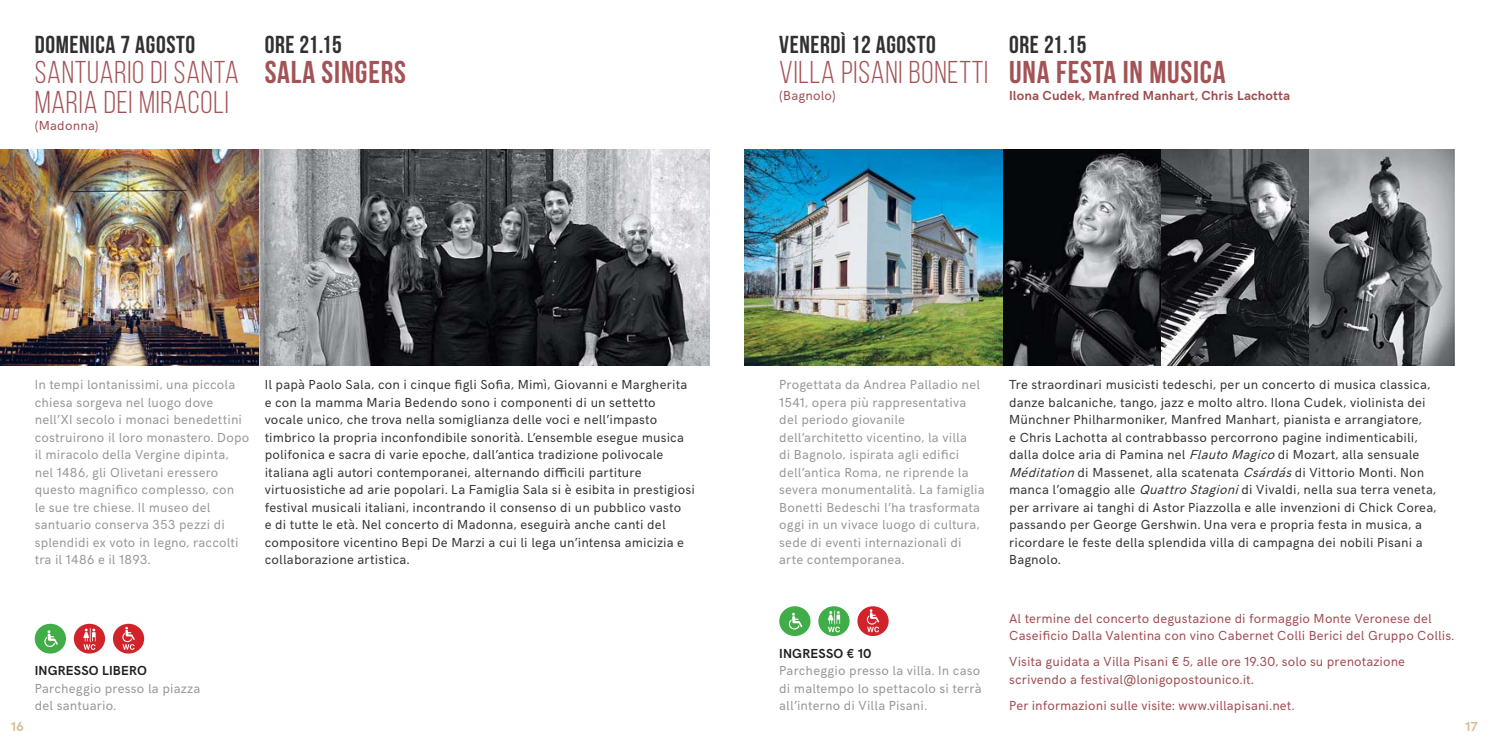
<style>
.page{position:relative;width:1489px;height:745px;background:#fff}
.page>*{position:absolute;margin:0;border:0;box-sizing:border-box;transform-origin:0 0}
.t1{font:31.5px/29.8px "Bebas Neue";letter-spacing:.025em;color:#a35355}
.t2{font:700 31.5px "Bebas Neue";letter-spacing:.025em;color:#a35355}
.t3{font:700 24.5px "Bebas Neue";letter-spacing:.025em;color:#323031}
.t4{font:13.12px/17.5px "HK Grotesk";letter-spacing:.015em;color:#323031}
.t5{font:13.12px/17.5px "HK Grotesk";letter-spacing:.015em;color:#939598}
.t6{font:13.12px/17.5px "HK Grotesk";letter-spacing:.01em;color:#9f4a4f}
.t7{font:700 13.12px "HK Grotesk";letter-spacing:.01em;color:#9f4a4f}
.t8{font:700 13.12px "HK Grotesk";letter-spacing:.02em;color:#231f20}
.t9{font:700 13.12px "HK Grotesk";color:#d8bc95}
.s1{font-style:italic}
</style>
<div class="page">
<img style="left:258px;top:150px;width:451px;height:215px">
<img style="left:0;top:150px;width:258px;height:215px">
<img style="left:744px;top:150px;width:709px;height:215px">
<div style="left:779px;top:606px;width:31px;height:29px;background:#41ad49;border-radius:50%"></div>
<svg style="left:788px;top:612px;width:14px;height:17px"></svg>
<div style="left:818px;top:606px;width:31px;height:29px;background:#41ad49;border-radius:50%"></div>
<svg style="left:828px;top:610px;width:12px;height:22px"></svg>
<div style="left:857px;top:606px;width:31px;height:29px;background:#d2232a;border-radius:50%"></div>
<svg style="left:866px;top:609px;width:13px;height:23px"></svg>
<div style="left:35px;top:623px;width:31px;height:30px;background:#41ad49;border-radius:50%"></div>
<svg style="left:44px;top:630px;width:14px;height:16px"></svg>
<div style="left:74px;top:623px;width:31px;height:30px;background:#d2232a;border-radius:50%"></div>
<svg style="left:83px;top:628px;width:13px;height:21px"></svg>
<div style="left:113px;top:623px;width:31px;height:30px;background:#d2232a;border-radius:50%"></div>
<svg style="left:122px;top:626px;width:13px;height:23px"></svg>
<h2 class="t3" style="left:35px;top:30px;width:162px">DOMENICA 7 AGOSTO</h2>
<h1 class="t1" style="left:35px;top:57px;width:206px">SANTUARIO DI SANTA<br>MARIA DEI MIRACOLI</h1>
<p class="t6" style="left:35px;top:118px;width:65px">(Madonna)</p>
<h2 class="t3" style="left:265px;top:30px;width:79px">ORE 21.15</h2>
<h1 class="t2" style="left:265px;top:54px;width:143px">SALA SINGERS</h1>
<h2 class="t3" style="left:779px;top:30px;width:158px">VENERDÌ 12 AGOSTO</h2>
<h1 class="t1" style="left:779px;top:57px;width:210px">VILLA PISANI BONETTI</h1>
<p class="t6" style="left:779px;top:88px;width:58px">(Bagnolo)</p>
<h2 class="t3" style="left:1009px;top:30px;width:79px">ORE 21.15</h2>
<h1 class="t2" style="left:1009px;top:54px;width:218px">UNA FESTA IN MUSICA</h1>
<p class="t7" style="left:1009px;top:91px;width:282px">Ilona Cudek, Manfred Manhart, Chris Lachotta</p>
<p class="t5" style="left:35px;top:377px;width:216px">In tempi lontanissimi, una piccola chiesa sorgeva nel luogo dove nell’XI secolo i monaci benedettini costruirono il loro monastero. Dopo il miracolo della Vergine dipinta, nel 1486, gli Olivetani eressero questo magnifico complesso, con<br>le sue tre chiese. Il museo del santuario conserva 353 pezzi di splendidi ex voto in legno, raccolti tra il 1486 e il 1893.</p>
<p class="t4" style="left:265px;top:377px;width:431px">Il papà Paolo Sala, con i cinque figli Sofia, Mimì, Giovanni e Margherita e con la mamma Maria Bedendo sono i componenti di un settetto vocale unico, che trova nella somiglianza delle voci e nell’impasto timbrico la propria inconfondibile sonorità. L’ensemble esegue musica polifonica e sacra di varie epoche, dall’antica tradizione polivocale italiana agli autori contemporanei, alternando difficili partiture virtuosistiche ad arie popolari. La Famiglia Sala si è esibita in prestigiosi festival musicali italiani, incontrando il consenso di un pubblico vasto<br>e di tutte le età. Nel concerto di Madonna, eseguirà anche canti del compositore vicentino Bepi De Marzi a cui li lega un’intensa amicizia e collaborazione artistica.</p>
<p class="t8" style="left:35px;top:665px;width:114px">INGRESSO LIBERO</p>
<p class="t5" style="left:35px;top:680px;width:167px">Parcheggio presso la piazza del santuario.</p>
<p class="t5" style="left:779px;top:377px;width:207px">Progettata da Andrea Palladio nel<br>1541, opera più rappresentativa del periodo giovanile dell’architetto vicentino, la villa<br>di Bagnolo, ispirata agli edifici dell’antica Roma, ne riprende la severa monumentalità. La famiglia<br>Bonetti Bedeschi l’ha trasformata oggi in un vivace luogo di cultura, sede di eventi internazionali di arte contemporanea.</p>
<p class="t4" style="left:1009px;top:377px;width:429px">Tre straordinari musicisti tedeschi, per un concerto di musica classica, danze balcaniche, tango, jazz e molto altro. Ilona Cudek, violinista dei Münchner Philharmoniker, Manfred Manhart, pianista e arrangiatore,<br>e Chris Lachotta al contrabbasso percorrono pagine indimenticabili, dalla dolce aria di Pamina nel <span class="s1">Flauto Magico</span> di Mozart, alla sensuale <span class="s1">Méditation</span> di Massenet, alla scatenata <span class="s1">Csárdás</span>di Vittorio Monti. Non manca l’omaggio alle <span class="s1">Quattro Stagioni</span>di Vivaldi, nella sua terra veneta, per arrivare ai tanghi di Astor Piazzolla e alle invenzioni di Chick Corea, passando per George Gershwin. Una vera e propria festa in musica, a ricordare le feste della splendida villa di campagna dei nobili Pisani a Bagnolo.</p>
<p class="t8" style="left:779px;top:647px;width:93px">INGRESSO € 10</p>
<p class="t5" style="left:779px;top:662px;width:204px;text-align:justify">Parcheggio presso la villa. In caso di maltempo lo spettacolo si terrà all’interno di Villa Pisani.</p>
<p class="t6" style="left:1009px;top:610px;width:446px">Al termine del concerto degustazione di formaggio Monte Veronese del<br>Caseificio Dalla Valentina con vino Cabernet Colli Berici del Gruppo Collis.</p>
<p class="t6" style="left:1009px;top:654px;width:397px">Visita guidata a Villa Pisani € 5, alle ore 19.30, solo su prenotazione scrivendo a festival@lonigopostounico.it.</p>
<p class="t6" style="left:1009px;top:697px;width:287px">Per informazioni sulle visite: www.villapisani.net.</p>
<p class="t9" style="left:11px;top:720px;width:14px">16</p>
<p class="t9" style="left:1465px;top:720px;width:13px">17</p>
</div>
